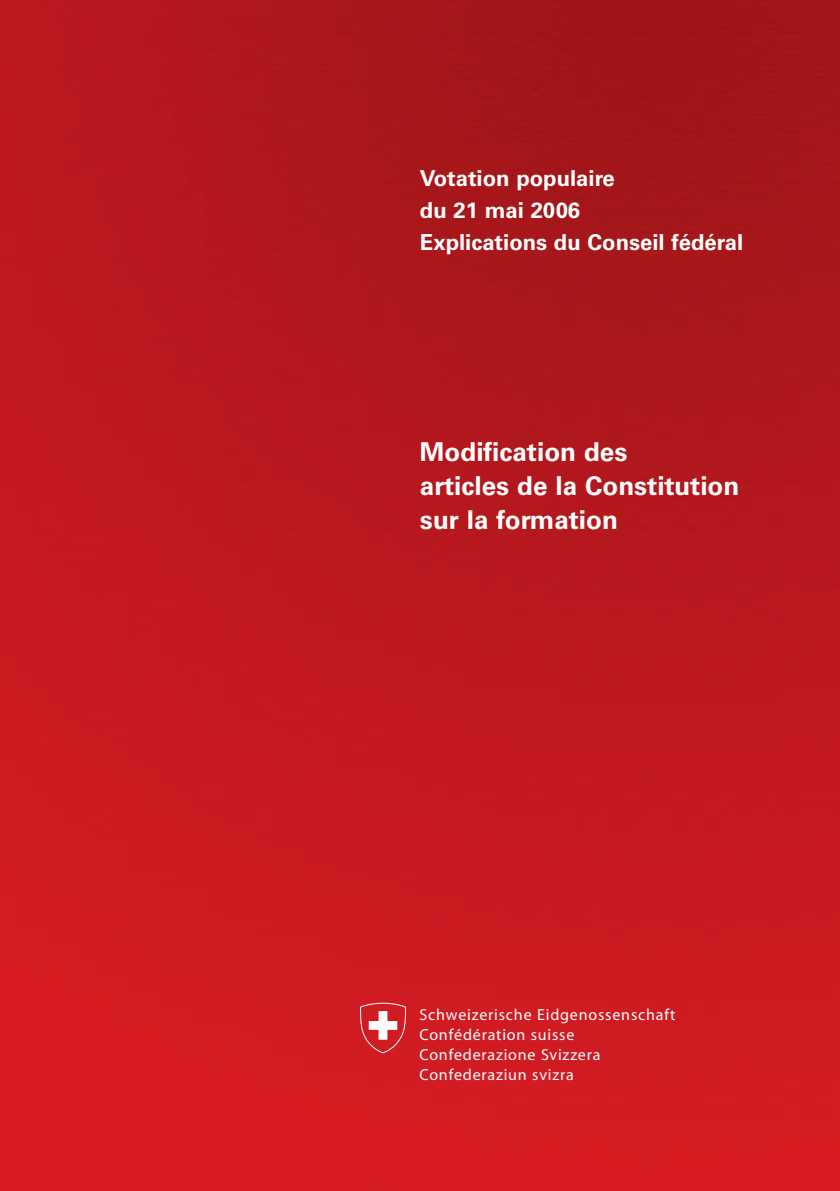
<style>
.page{position:relative;width:840px;height:1191px;background:#fff}
.page>*{position:absolute;margin:0;border:0;box-sizing:border-box;transform-origin:0 0}
.t1{font:700 26px/34px "Univers";color:#fff}
.t2{font:700 22px/32px "Univers";color:#fff}
.t3{font:16px/20px "Myriad";letter-spacing:.05em;color:#fff}
</style>
<div class="page">
<img style="left:0;top:0;width:839px;height:1191px">
<svg style="left:360px;top:1002px;width:47px;height:52px"></svg>
<h2 class="t2" style="left:420px;top:164px;width:324px">Votation populaire<br>du 21 mai 2006<br>Explications du Conseil fédéral</h2>
<h1 class="t1" style="left:420px;top:437px;width:321px">Modification des<br>articles de la Constitution sur la formation</h1>
<p class="t3" style="left:419px;top:1005px;width:257px">Schweizerische Eidgenossenschaft<br>Confédération suisse<br>Confederazione Svizzera<br>Confederaziun svizra</p>
</div>
